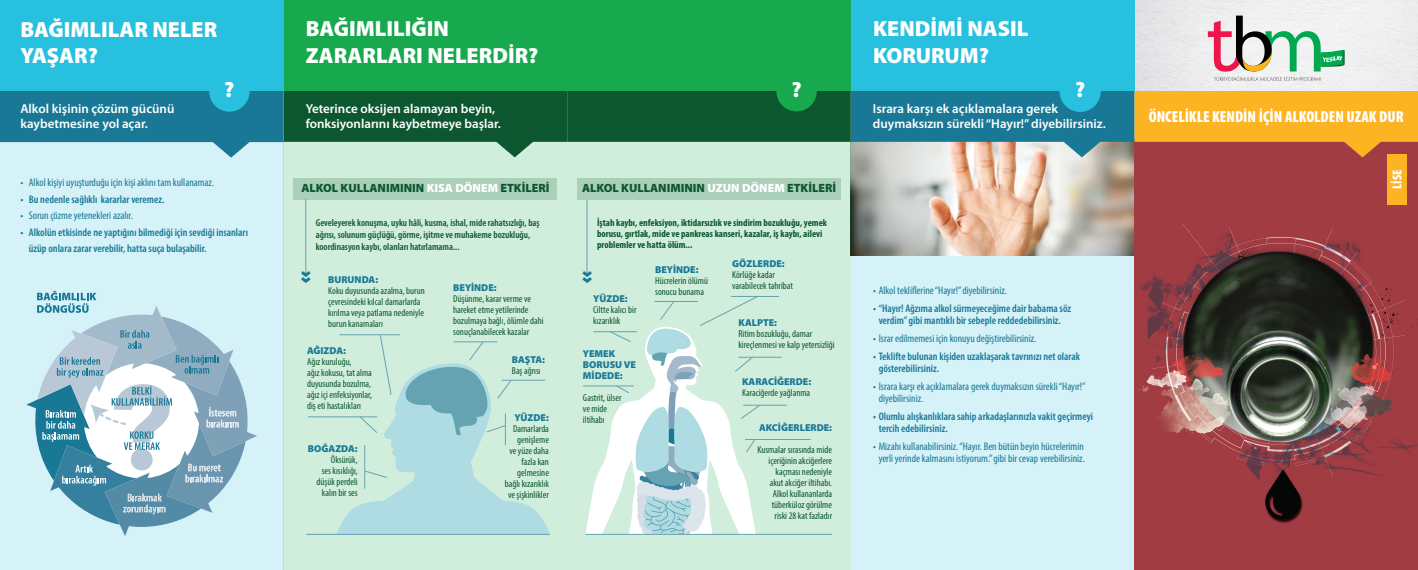
<style>
.page{position:relative;width:1418px;height:570px;background:#fff}
.page>*{position:absolute;margin:0;border:0;box-sizing:border-box;transform-origin:0 0}
.t1{font:900 22px/26.4px "Myriad Pro";color:#fff}
.t2{font:900 condensed 16px "Myriad Pro";color:#fff}
.t3{font:900 15px "Meta Headline OT";color:#187896}
.t4{font:600 13px/15px "Myriad Pro";color:#fff}
.t5{font:900 condensed 13px "Myriad Pro";color:#fff}
.t6{font:900 12px "Myriad Pro";color:#0d5730}
.t7{font:600 condensed 11px/12px "Myriad Pro";color:#187896}
.t8{font:condensed 11px/12px "Myriad Pro";color:#187896}
.t9{font:condensed 10px/11px "Myriad Pro";color:#0d5730}
.t10{font:600 condensed 10px/12px "Myriad Pro";color:#0d5730}
.t11{font:700 condensed 10px/11px "Myriad Pro";color:#0d5730}
.t12{font:900 10px/11px "Myriad Pro";color:#187896}
.s1{color:#fff}
</style>
<div class="page">
<div style="left:850px;top:142px;width:284px;height:428px;background:#d4f2f8"></div>
<div style="left:283px;top:142px;width:284px;height:428px;background:#d1eedc"></div>
<img style="left:850px;top:157px;width:284px;height:98px">
<img style="left:1134px;top:157px;width:283px;height:413px">
<svg style="left:1134px;top:91px;width:283px;height:66px;background:#e89a2a"></svg>
<img style="left:1134px;top:0;width:283px;height:91px">
<svg style="left:1207px;top:16px;width:137px;height:65px"></svg>
<div style="left:1386px;top:154px;width:20px;height:51px;background:#fcb423"></div>
<div style="left:567px;top:142px;width:283px;height:428px;background:#d1eedc"></div>
<svg style="left:850px;top:91px;width:284px;height:66px;background:#428a9f"></svg>
<div style="left:567px;top:91px;width:283px;height:51px;background:#0d5730"></div>
<svg style="left:283px;top:91px;width:284px;height:66px;fill:#0d5730"></svg>
<div style="left:850px;top:0;width:284px;height:91px;background:#27c0de"></div>
<div style="left:567px;top:0;width:283px;height:91px;background:#18a94e"></div>
<div style="left:283px;top:0;width:284px;height:91px;background:#18a94e"></div>
<div style="left:1059px;top:71px;width:41px;height:40px;background:#27c0de;border-radius:50%"></div>
<div style="left:1059px;top:71px;width:41px;height:41px;border:1px solid #27c0de;border-radius:50%"></div>
<div style="left:776px;top:71px;width:40px;height:40px;background:#18a94e;border-radius:50%"></div>
<div style="left:0;top:142px;width:283px;height:428px;background:#d4f2f8"></div>
<svg style="left:0;top:91px;width:283px;height:67px;fill:#187896"></svg>
<div style="left:0;top:0;width:283px;height:91px;background:#27c0de"></div>
<div style="left:209px;top:71px;width:40px;height:41px;background:#27c0de;border-radius:50%"></div>
<svg style="left:26px;top:291px;width:231px;height:245px"></svg>
<hr style="left:305px;top:199px;width:1px;height:76px;background:#65a3b2">
<svg style="left:306px;top:379px;width:244px;height:156px"></svg>
<hr style="left:502px;top:380px;width:43px;height:1px;background:#65a3b2">
<svg style="left:379px;top:335px;width:13px;height:61px"></svg>
<hr style="left:339px;top:334px;width:61px;height:1px;background:#65a3b2">
<svg style="left:359px;top:416px;width:19px;height:17px"></svg>
<hr style="left:308px;top:416px;width:69px;height:1px;background:#65a3b2">
<svg style="left:363px;top:470px;width:25px;height:8px"></svg>
<hr style="left:364px;top:445px;width:1px;height:43px;background:#65a3b2">
<svg style="left:400px;top:341px;width:112px;height:96px"></svg>
<hr style="left:505px;top:413px;width:1px;height:32px;background:#65a3b2">
<div style="left:293px;top:178px;width:264px;height:21px;background:#aad0ba"></div>
<div style="left:577px;top:178px;width:264px;height:21px;background:#aad0ba"></div>
<hr style="left:586px;top:199px;width:1px;height:76px;background:#65a3b2">
<svg style="left:583px;top:332px;width:194px;height:202px"></svg>
<hr style="left:731px;top:296px;width:48px;height:1px;background:#65a3b2">
<hr style="left:306px;top:534px;width:243px;height:1px;background:#65a3b2">
<hr style="left:585px;top:534px;width:247px;height:1px;background:#65a3b2">
<hr style="left:738px;top:357px;width:43px;height:1px;background:#65a3b2">
<hr style="left:743px;top:405px;width:43px;height:1px;background:#65a3b2">
<hr style="left:745px;top:439px;width:65px;height:1px;background:#65a3b2">
<hr style="left:593px;top:331px;width:44px;height:1px;background:#65a3b2">
<svg style="left:609px;top:296px;width:152px;height:238px"></svg>
<hr style="left:583px;top:385px;width:51px;height:1px;background:#65a3b2">
<h1 class="t1" style="left:20px;top:16px;width:198px">BAĞIMLILAR NELER<br>YAŞAR?</h1>
<h1 class="t1" style="left:224px;top:77px;width:12px">?</h1>
<h1 class="t1" style="left:306px;top:16px;width:234px">BAĞIMLILIĞIN<br>ZARARLARI NELERDİR?</h1>
<h1 class="t1" style="left:873px;top:16px;width:157px">KENDİMİ NASIL<br>KORURUM?</h1>
<h1 class="t1" style="left:791px;top:76px;width:12px">?</h1>
<h1 class="t1" style="left:1075px;top:76px;width:12px">?</h1>
<h3 class="t4" style="left:20px;top:101px;width:156px">Alkol kişinin çözüm gücünü kaybetmesine yol açar.</h3>
<h3 class="t4" style="left:306px;top:101px;width:197px">Yeterince oksijen alamayan beyin, fonksiyonlarını kaybetmeye başlar.</h3>
<h3 class="t4" style="left:873px;top:101px;width:234px">Israra karşı ek açıklamalara gerek duymaksızın sürekli “Hayır!” diyebilirsiniz.</h3>
<p class="t8" style="left:20px;top:176px;width:195px">• Alkol kişiyi uyuşturduğu için kişi aklını tam kullanamaz.</p>
<p class="t7" style="left:20px;top:193px;width:145px">• Bu nedenle sağlıklı kararlar veremez.</p>
<p class="t8" style="left:20px;top:209px;width:114px">• Sorun çözme yetenekleri azalır.</p>
<p class="t7" style="left:29px;top:224px;width:220px;line-height:16.5px;text-indent:-9px">• Alkolün etkisinde ne yaptığını bilmediği için sevdiği insanları üzüp onlara zarar verebilir, hatta suça bulaşabilir.</p>
<p class="t6" style="left:301px;top:181px;width:249px">ALKOL KULLANIMININ <span class="s1">KISA DÖNEM</span> ETKİLERİ</p>
<p class="t6" style="left:582px;top:181px;width:255px">ALKOL KULLANIMININ <span class="s1">UZUN DÖNEM</span> ETKİLERİ</p>
<p class="t11" style="left:597px;top:217px;width:231px">İştah kaybı, enfeksiyon, iktidarsızlık ve sindirim bozukluğu, yemek borusu, gırtlak, mide ve pankreas kanseri, kazalar, iş kaybı, ailevi problemler ve hatta ölüm...</p>
<h3 class="t3" style="left:596px;top:271px;width:14px;rotate:90deg">&gt;&gt;</h3>
<p class="t10" style="left:316px;top:217px;width:225px">Geveleyerek konuşma, uyku hâli, kusma, ishal, mide rahatsızlığı, baş ağrısı, solunum güçlüğü, görme, işitme ve muhakeme bozukluğu, koordinasyon kaybı, olanları hatırlamama...</p>
<p class="t12" style="left:732px;top:258px;width:54px">GÖZLERDE:</p>
<p class="t9" style="left:732px;top:269px;width:62px">Körlüğe kadar varabilecek tahribat</p>
<p class="t12" style="left:655px;top:264px;width:45px">BEYİNDE:</p>
<p class="t9" style="left:655px;top:274px;width:54px">Hücrelerin ölümü sonucu bunama</p>
<h3 class="t3" style="left:315px;top:271px;width:14px;rotate:90deg">&gt;&gt;</h3>
<p class="t12" style="left:328px;top:274px;width:51px">BURUNDA:</p>
<p class="t9" style="left:328px;top:285px;width:98px">Koku duyusunda azalma, burun çevresindeki kılcal damarlarda kırılma veya patlama nedeniyle burun kanamaları</p>
<p class="t12" style="left:307px;top:345px;width:40px">AĞIZDA:</p>
<p class="t9" style="left:307px;top:355px;width:66px">Ağız kuruluğu,<br>ağız kokusu, tat alma duyusunda bozulma, ağız içi enfeksiyonlar, diş eti hastalıkları</p>
<p class="t12" style="left:308px;top:443px;width:51px">BOĞAZDA:</p>
<p class="t9" style="left:316px;top:454px;width:43px;text-align:right">Öksürük,<br>ses kısıklığı, düşük perdeli kalın bir ses</p>
<p class="t12" style="left:453px;top:282px;width:45px">BEYİNDE:</p>
<p class="t9" style="left:453px;top:293px;width:92px">Düşünme, karar verme ve hareket etme yetilerinde bozulmaya bağlı, ölümle dahi sonuçlanabilecek kazalar</p>
<p class="t12" style="left:512px;top:354px;width:35px">BAŞTA:</p>
<p class="t9" style="left:512px;top:365px;width:30px">Baş ağrısı</p>
<p class="t12" style="left:593px;top:293px;width:36px">YÜZDE:</p>
<p class="t9" style="left:593px;top:304px;width:45px">Ciltte kalıcı bir kızarıklık</p>
<p class="t12" style="left:738px;top:317px;width:40px">KALPTE:</p>
<p class="t9" style="left:738px;top:328px;width:98px">Ritim bozukluğu, damar kireçlenmesi ve kalp yetersizliği</p>
<p class="t12" style="left:583px;top:348px;width:55px">YEMEK<br>BORUSU VE<br>MİDEDE:</p>
<p class="t9" style="left:583px;top:392px;width:40px">Gastrit, ülser ve mide iltihabı</p>
<p class="t12" style="left:742px;top:376px;width:71px">KARACİĞERDE:</p>
<p class="t9" style="left:742px;top:387px;width:70px">Karaciğerde yağlanma</p>
<p class="t12" style="left:514px;top:412px;width:36px">YÜZDE:</p>
<p class="t9" style="left:505px;top:422px;width:46px;text-align:right">Damarlarda genişleme<br>ve yüze daha fazla kan gelmesine bağlı kızarıklık ve şişkinlikler</p>
<p class="t12" style="left:759px;top:422px;width:74px">AKCİĞERLERDE:</p>
<p class="t9" style="left:757px;top:444px;width:76px;text-align:right">Kusmalar sırasında mide içeriğinin akciğerlere kaçması nedeniyle<br>akut akciğer iltihabı.<br>Alkol kullananlarda tüberküloz görülme riski 28 kat fazladır</p>
<p class="t8" style="left:873px;top:284px;width:135px">• Alkol tekliflerine “Hayır!” diyebilirsiniz.</p>
<p class="t7" style="left:873px;top:302px;width:200px;text-align:center">• “Hayır! Ağzıma alkol sürmeyeceğime dair babama söz verdim” gibi mantıklı bir sebeple reddedebilirsiniz.</p>
<p class="t8" style="left:873px;top:332px;width:165px">• Israr edilmemesi için konuyu değiştirebilirsiniz.</p>
<p class="t7" style="left:878px;top:350px;width:203px;text-indent:-6px">• Teklifte bulunan kişiden uzaklaşarak tavrınızı net olarak gösterebilirsiniz.</p>
<p class="t8" style="left:878px;top:380px;width:208px;text-indent:-6px">• Israra karşı ek açıklamalara gerek duymaksızın sürekli “Hayır!” diyebilirsiniz.</p>
<p class="t7" style="left:878px;top:410px;width:216px;text-indent:-6px">• Olumlu alışkanlıklara sahip arkadaşlarınızla vakit geçirmeyi tercih edebilirsiniz.</p>
<p class="t8" style="left:873px;top:440px;width:213px;text-align:center">• Mizahı kullanabilirsiniz. “Hayır. Ben bütün beyin hücrelerimin yerli yerinde kalmasını istiyorum.” gibi bir cevap verebilirsiniz.</p>
<h2 class="t2" style="left:1148px;top:108px;width:256px">ÖNCELİKLE KENDİN İÇİN ALKOLDEN UZAK DUR</h2>
<h3 class="t5" style="left:1389px;top:189px;width:21px;rotate:-90deg">LİSE</h3>
</div>
